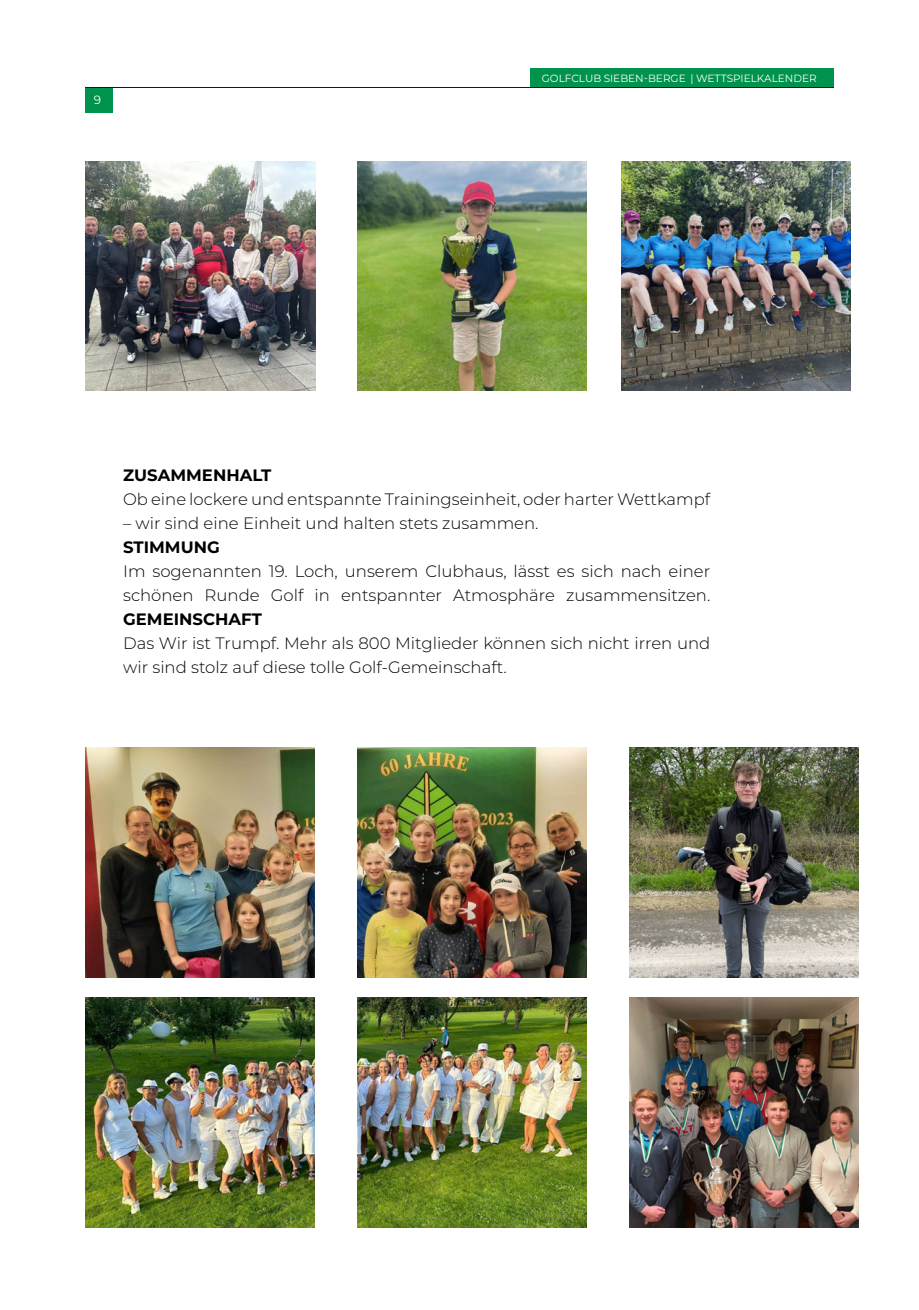
<style>
.page{position:relative;width:919px;height:1310px;background:#fff}
.page>*{position:absolute;margin:0;border:0;box-sizing:border-box;transform-origin:0 0}
.t1{font:300 16.5px/24px "Montserrat";color:#000}
.t2{font:700 16.5px "Montserrat";color:#000}
.t3{font:12px "Montserrat";color:#fff}
.t4{font:10.5px "Montserrat";color:#fff}
</style>
<div class="page">
<div style="left:530px;top:69px;width:303px;height:18px;background:#00934d"></div>
<div style="left:85px;top:87px;width:27px;height:26px;background:#00934d"></div>
<hr style="left:85px;top:87px;width:748px;height:1px;background:#161718">
<img style="left:86px;top:161px;width:229px;height:229px">
<img style="left:85px;top:998px;width:229px;height:229px">
<img style="left:357px;top:998px;width:230px;height:229px">
<img style="left:357px;top:161px;width:230px;height:229px">
<img style="left:621px;top:161px;width:229px;height:229px">
<img style="left:629px;top:748px;width:229px;height:229px">
<img style="left:629px;top:998px;width:229px;height:229px">
<img style="left:85px;top:748px;width:229px;height:229px">
<img style="left:357px;top:748px;width:229px;height:229px">
<p class="t3" style="left:94px;top:92px;width:9px">9</p>
<p class="t4" style="left:541px;top:71px;width:276px">GOLFCLUB SIEBEN-BERGE | WETTSPIELKALENDER</p>
<p class="t2" style="left:123px;top:463px;width:150px">ZUSAMMENHALT</p>
<p class="t1" style="left:123px;top:486px;width:588px">Ob eine lockere und entspannte Trainingseinheit, oder harter Wettkampf</p>
<p class="t1" style="left:123px;top:510px;width:417px">– wir sind eine Einheit und halten stets zusammen.</p>
<p class="t2" style="left:123px;top:535px;width:98px">STIMMUNG</p>
<p class="t1" style="left:123px;top:558px;width:588px">Im sogenannten 19. Loch, unserem Clubhaus, lässt es sich nach einer schönen Runde Golf in entspannter Atmosphäre zusammensitzen.</p>
<p class="t2" style="left:123px;top:607px;width:140px">GEMEINSCHAFT</p>
<p class="t1" style="left:123px;top:630px;width:588px">Das Wir ist Trumpf. Mehr als 800 Mitglieder können sich nicht irren und wir sind stolz auf diese tolle Golf-Gemeinschaft.</p>
</div>
